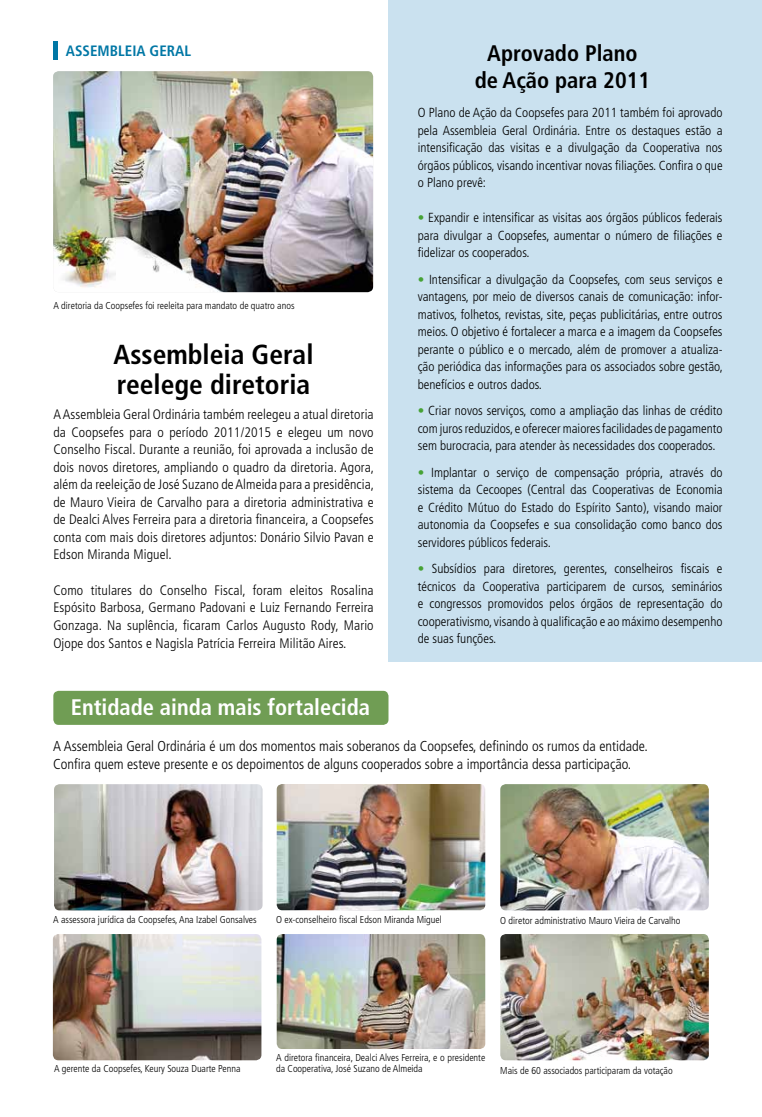
<style>
.page{position:relative;width:762px;height:1117px;background:#fff}
.page>*{position:absolute;margin:0;border:0;box-sizing:border-box;transform-origin:0 0}
.t1{font:condensed 27.5px/30px "Frutiger 67 Bold";color:#000}
.t2{font:condensed 22.5px "Frutiger 67 Bold";color:#fff}
.t3{font:condensed 22.5px/26.2px "Frutiger 67 Bold";color:#000;text-align:center}
.t4{font:condensed 15px "Frutiger 67 Bold";color:#0077a5}
.t5{font:300 condensed 14.38px/17.5px "Frutiger";color:#000}
.t6{font:300 condensed 13.75px/17.5px "Frutiger";letter-spacing:.01em;color:#000;text-align:justify}
.t7{font:300 condensed 13.12px/17.5px "Frutiger";color:#000;text-align:justify}
.t8{font:300 condensed 10px/11.2px "Frutiger";color:#000}
.s1{color:#46a235}
</style>
<div class="page">
<img style="left:53px;top:71px;width:320px;height:221px">
<img style="left:54px;top:784px;width:209px;height:126px">
<img style="left:277px;top:784px;width:208px;height:126px">
<img style="left:53px;top:934px;width:208px;height:125px">
<img style="left:500px;top:784px;width:209px;height:126px">
<img style="left:277px;top:934px;width:208px;height:114px">
<img style="left:500px;top:934px;width:209px;height:125px">
<div style="left:388px;top:0;width:374px;height:661px;background:#cae1ef"></div>
<div style="left:53px;top:690px;width:335px;height:34px;background:#709d54;border-radius:5px"></div>
<div style="left:53px;top:41px;width:5px;height:19px;background:#0077a5"></div>
<p class="t4" style="left:66px;top:42px;width:127px">Assembleia Geral</p>
<p class="t8" style="left:53px;top:299px;width:243px">A diretoria da Coopsefes foi reeleita para mandato de quatro anos</p>
<h1 class="t1" style="left:114px;top:340px;width:201px">Assembleia Geral reelege diretoria</h1>
<p class="t6" style="left:53px;top:406px;width:322px">A Assembleia Geral Ordinária também reelegeu a atual diretoria da Coopsefes para o período 2011/2015 e elegeu um novo Conselho Fiscal. Durante a reunião, foi aprovada a inclusão de dois novos diretores, ampliando o quadro da diretoria. Agora, além da reeleição de José Suzano de Almeida para a presidência, de Mauro Vieira de Carvalho para a diretoria administrativa e de Dealci Alves Ferreira para a diretoria financeira, a Coopsefes conta com mais dois diretores adjuntos: Donário Silvio Pavan e Edson Miranda Miguel.</p>
<p class="t6" style="left:53px;top:581px;width:322px">Como titulares do Conselho Fiscal, foram eleitos Rosalina Espósito Barbosa, Germano Padovani e Luiz Fernando Ferreira Gonzaga. Na suplência, ficaram Carlos Augusto Rody, Mario</p>
<p class="t6" style="left:53px;top:635px;width:295px">Ojope dos Santos e Nagisla Patrícia Ferreira Militão Aires.</p>
<h2 class="t2" style="left:71px;top:693px;width:301px">Entidade ainda mais fortalecida</h2>
<h2 class="t3" style="left:475px;top:40px;width:177px">Aprovado Plano de Ação para 2011</h2>
<p class="t7" style="left:418px;top:104px;width:306px">O Plano de Ação da Coopsefes para 2011 também foi aprovado pela Assembleia Geral Ordinária. Entre os destaques estão a intensificação das visitas e a divulgação da Cooperativa nos órgãos públicos, visando incentivar novas filiações. Confira o que o Plano prevê:</p>
<p class="t7" style="left:418px;top:209px;width:306px"><span class="s1">•</span> Expandir e intensificar as visitas aos órgãos públicos federais para divulgar a Coopsefes, aumentar o número de filiações e fidelizar os cooperados.</p>
<p class="t7" style="left:418px;top:271px;width:307px"><span class="s1">•</span> Intensificar a divulgação da Coopsefes, com seus serviços e vantagens, por meio de diversos canais de comunicação: infor&shy;mativos, folhetos, revistas, site, peças publicitárias, entre outros meios. O objetivo é fortalecer a marca e a imagem da Coopsefes perante o público e o mercado, além de promover a atualiza&shy;ção periódica das informações para os associados sobre gestão, benefícios e outros dados.</p>
<p class="t7" style="left:418px;top:402px;width:306px"><span class="s1">•</span> Criar novos serviços, como a ampliação das linhas de crédito com juros reduzidos, e oferecer maiores facilidades de pagamento sem burocracia, para atender às necessidades dos cooperados.</p>
<p class="t7" style="left:418px;top:463px;width:306px"><span class="s1">•</span> Implantar o serviço de compensação própria, através do sistema da Cecoopes (Central das Cooperativas de Economia e Crédito Mútuo do Estado do Espírito Santo), visando maior autonomia da Coopsefes e sua consolidação como banco dos servidores públicos federais.</p>
<p class="t7" style="left:418px;top:560px;width:306px"><span class="s1">•</span> Subsídios para diretores, gerentes, conselheiros fiscais e técnicos da Cooperativa participarem de cursos, seminários e congressos promovidos pelos órgãos de representação do cooperativismo, visando à qualificação e ao máximo desempenho de suas funções.</p>
<p class="t5" style="left:53px;top:737px;width:596px">A Assembleia Geral Ordinária é um dos momentos mais soberanos da Coopsefes, definindo os rumos da entidade.<br>Confira quem esteve presente e os depoimentos de alguns cooperados sobre a importância dessa participação.</p>
<p class="t8" style="left:53px;top:913px;width:205px">A assessora jurídica da Coopsefes, Ana Izabel Gonsalves</p>
<p class="t8" style="left:276px;top:913px;width:167px">O ex-conselheiro fiscal Edson Miranda Miguel</p>
<p class="t8" style="left:500px;top:914px;width:182px">O diretor administrativo Mauro Vieira de Carvalho</p>
<p class="t8" style="left:54px;top:1062px;width:188px">A gerente da Coopsefes, Keury Souza Duarte Penna</p>
<p class="t8" style="left:276px;top:1051px;width:211px">A diretora financeira, Dealci Alves Ferreira, e o presidente da Cooperativa, José Suzano de Almeida</p>
<p class="t8" style="left:500px;top:1064px;width:174px">Mais de 60 associados participaram da votação</p>
</div>
